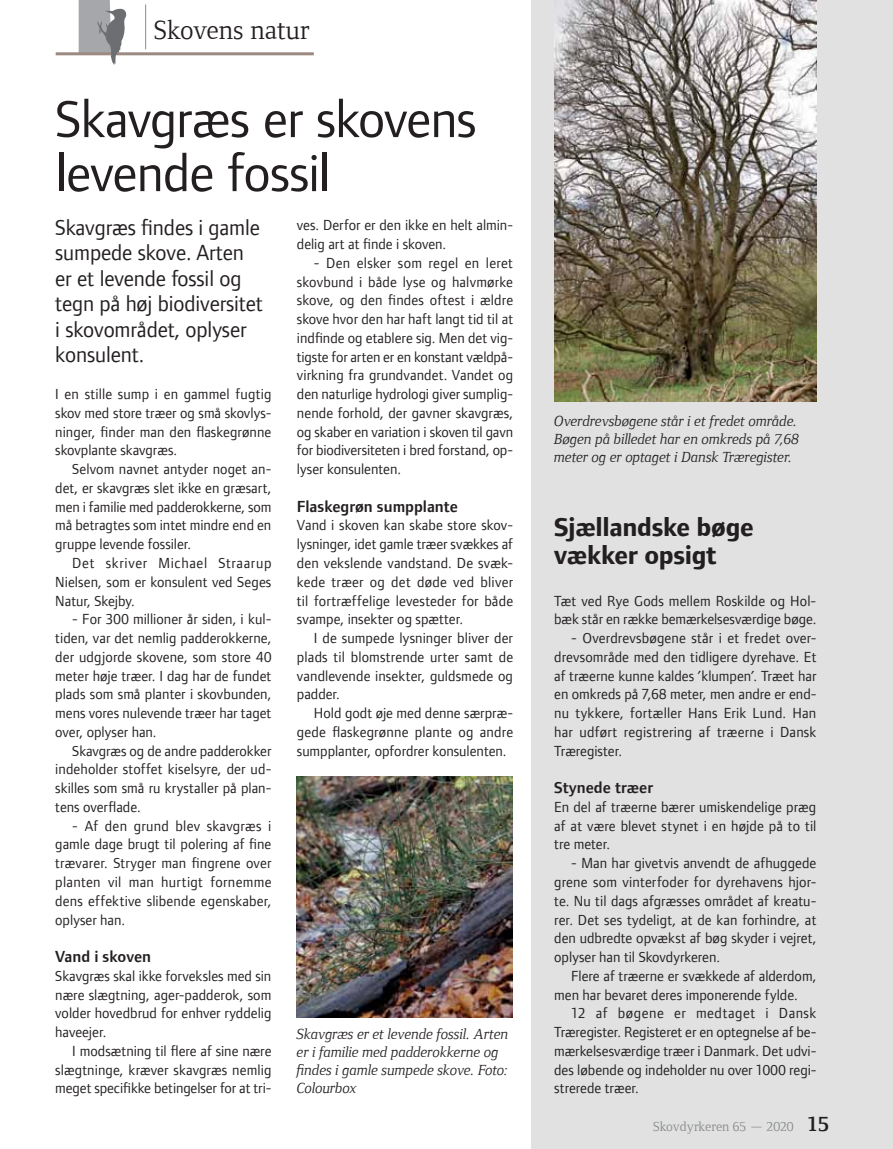
<style>
.page{position:relative;width:893px;height:1149px;background:#fff}
.page>*{position:absolute;margin:0;border:0;box-sizing:border-box;transform-origin:0 0}
.t1{font:54px/54px "Foundry Form Sans";letter-spacing:-.015em;color:#231f20}
.t2{font:700 27px/28.5px "Foundry Form Sans";letter-spacing:-.015em;color:#231f20}
.t3{font:27px "Foundry Form Serif";color:#231f20}
.t4{font:22.5px/25.5px "Foundry Form Sans";letter-spacing:-.005em;color:#231f20}
.t5{font:600 16.5px "Foundry Form Sans";color:#231f20}
.t6{font:15px/18.8px "Foundry Form Sans";letter-spacing:.005em;color:#231f20;text-align:justify}
.t7{font:italic 15px/18px "Foundry Form Serif";color:#231f20}
.t8{font:13.5px "Foundry Form Serif";color:#888a8d}
.s1{font-weight:700;font-size:21px;color:#231f20}
</style>
<div class="page">
<div style="left:531px;top:0;width:362px;height:1148px;background:#e0e1e0"></div>
<hr style="left:56px;top:52px;width:258px;height:3px;background:#9c8981">
<hr style="left:145px;top:4px;width:1px;height:45px;background:#9c8981">
<img style="left:554px;top:0;width:262px;height:401px">
<img style="left:297px;top:776px;width:216px;height:240px">
<svg style="left:79px;top:0;width:48px;height:65px"></svg>
<h2 class="t3" style="left:154px;top:15px;width:157px">Skovens natur</h2>
<h1 class="t1" style="left:55px;top:92px;width:423px">Skavgræs er skovens levende fossil</h1>
<h3 class="t4" style="left:55px;top:214px;width:209px">Skavgræs findes i gamle sumpede skove. Arten er et levende fossil og tegn på høj biodiversitet i skovområdet, oplyser konsulent.</h3>
<p class="t6" style="left:55px;top:384px;width:218px">I en stille sump i en gammel fugtig skov med store træer og små skovlys&shy;ninger, finder man den flaskegrønne skovplante skavgræs.</p>
<p class="t6" style="left:55px;top:459px;width:218px;text-indent:17px">Selvom navnet antyder noget an&shy;det, er skavgræs slet ikke en græsart, men i familie med padderokkerne, som må betragtes som intet mindre end en gruppe levende fossiler.</p>
<p class="t6" style="left:55px;top:553px;width:218px;text-indent:17px">Det skriver Michael Straarup Nielsen, som er konsulent ved Seges Natur, Skejby.</p>
<p class="t6" style="left:55px;top:609px;width:218px;text-indent:17px">- For 300 millioner år siden, i kul&shy;tiden, var det nemlig padderokkerne, der udgjorde skovene, som store 40 meter høje træer. I dag har de fundet plads som små planter i skovbunden, mens vores nulevende træer har taget over, oplyser han.</p>
<p class="t6" style="left:55px;top:741px;width:218px;text-indent:17px">Skavgræs og de andre padderokker indeholder stoffet kiselsyre, der ud&shy;skilles som små ru krystaller på plan&shy;tens overflade.</p>
<p class="t6" style="left:55px;top:816px;width:218px;text-indent:17px">- Af den grund blev skavgræs i gamle dage brugt til polering af fine trævarer. Stryger man fingrene over planten vil man hurtigt fornemme dens effektive slibende egenskaber, oplyser han.</p>
<p class="t5" style="left:55px;top:947px;width:97px">Vand i skoven</p>
<p class="t6" style="left:55px;top:966px;width:218px">Skavgræs skal ikke forveksles med sin nære slægtning, ager-padderok, som volder hovedbrud for enhver ryddelig haveejer.</p>
<p class="t6" style="left:55px;top:1041px;width:218px;text-indent:17px">I modsætning til flere af sine nære slægtninge, kræver skavgræs nemlig meget specifikke betingelser for at tri-</p>
<p class="t6" style="left:297px;top:216px;width:218px">ves. Derfor er den ikke en helt almin&shy;delig art at finde i skoven.</p>
<p class="t6" style="left:297px;top:253px;width:218px;text-indent:17px">- Den elsker som regel en leret skovbund i både lyse og halvmørke skove, og den findes oftest i ældre skove hvor den har haft langt tid til at indfinde og etablere sig. Men det vig&shy;tigste for arten er en konstant vældpå&shy;virkning fra grundvandet. Vandet og den naturlige hydrologi giver sumplig&shy;nende forhold, der gavner skavgræs, og skaber en variation i skoven til gavn for biodiversiteten i bred forstand, op&shy;lyser konsulenten.</p>
<p class="t5" style="left:297px;top:497px;width:162px">Flaskegrøn sumpplante</p>
<p class="t6" style="left:297px;top:516px;width:218px">Vand i skoven kan skabe store skov&shy;lysninger, idet gamle træer svækkes af den vekslende vandstand. De svæk&shy;kede træer og det døde ved bliver til fortræffelige levesteder for både svampe, insekter og spætter.</p>
<p class="t6" style="left:297px;top:628px;width:218px;text-indent:17px">I de sumpede lysninger bliver der plads til blomstrende urter samt de vandlevende insekter, guldsmede og padder.</p>
<p class="t6" style="left:297px;top:703px;width:218px;text-indent:17px">Hold godt øje med denne særpræ&shy;gede flaskegrønne plante og andre sumpplanter, opfordrer konsulenten.</p>
<p class="t7" style="left:297px;top:1024px;width:213px">Skavgræs er et levende fossil. Arten er i familie med padderokkerne og findes i gamle sumpede skove. Foto:<br>Colourbox</p>
<p class="t7" style="left:554px;top:412px;width:246px">Overdrevsbøgene står i et fredet område.<br>Bøgen på billedet har en omkreds på 7,68 meter og er optaget i Dansk Træregister.</p>
<h2 class="t2" style="left:554px;top:512px;width:201px">Sjællandske bøge vækker opsigt</h2>
<p class="t6" style="left:554px;top:591px;width:264px">Tæt ved Rye Gods mellem Roskilde og Hol&shy;bæk står en række bemærkelsesværdige bøge.</p>
<p class="t6" style="left:554px;top:628px;width:264px;text-indent:17px">- Overdrevsbøgene står i et fredet over&shy;drevsområde med den tidligere dyrehave. Et af træerne kunne kaldes ’klumpen’. Træet har en omkreds på 7,68 meter, men andre er end&shy;nu tykkere, fortæller Hans Erik Lund. Han har udført registrering af træerne i Dansk Træregister.</p>
<p class="t5" style="left:554px;top:778px;width:100px">Stynede træer</p>
<p class="t6" style="left:554px;top:797px;width:264px">En del af træerne bærer umiskendelige præg af at være blevet stynet i en højde på to til tre meter.</p>
<p class="t6" style="left:554px;top:853px;width:264px;text-indent:17px">- Man har givetvis anvendt de afhuggede grene som vinterfoder for dyrehavens hjor&shy;te. Nu til dags afgræsses området af kreatu&shy;rer. Det ses tydeligt, at de kan forhindre, at den udbredte opvækst af bøg skyder i vejret, oplyser han til Skovdyrkeren.</p>
<p class="t6" style="left:554px;top:966px;width:264px;text-indent:17px">Flere af træerne er svækkede af alderdom, men har bevaret deres imponerende fylde.</p>
<p class="t6" style="left:554px;top:1003px;width:264px;text-indent:17px">12 af bøgene er medtaget i Dansk Træregister. Registeret er en optegnelse af be&shy;mærkelsesværdige træer i Danmark. Det udvi&shy;des løbende og indeholder nu over 1000 regi&shy;strerede træer.</p>
<p class="t8" style="left:653px;top:1118px;width:178px">Skovdyrkeren 65 — 2020 <span class="s1">15</span></p>
</div>
